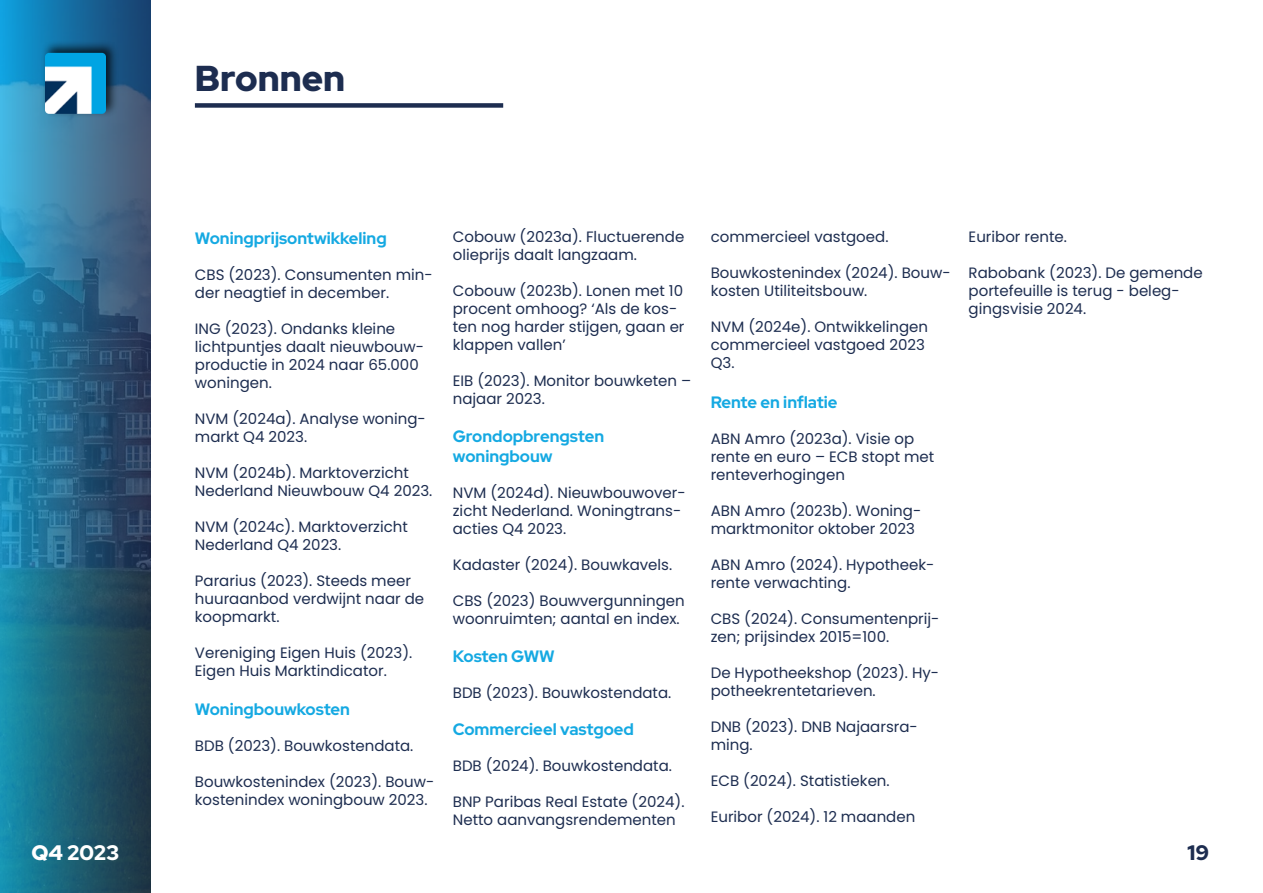
<style>
.page{position:relative;width:1263px;height:893px;background:#fff}
.page>*{position:absolute;margin:0;border:0;box-sizing:border-box;transform-origin:0 0}
.t1{font:900 36px "Red Hat Display";color:#1d2d50}
.t2{font:900 21px "Red Hat Display";color:#fff}
.t3{font:900 21px "Red Hat Display";color:#1d2d50}
.t4{font:700 16.5px/19.8px "Red Hat Display";color:#15a9e2}
.t5{font:15px/18px "Poppins";color:#1d2d50}
</style>
<div class="page">
<svg style="left:0;top:0;width:151px;height:893px;background:#276888"></svg>
<div style="left:195px;top:103px;width:308px;height:5px;background:#1d2d50"></div>
<div style="left:41px;top:40px;width:78px;height:78px;background:#000;opacity:.75"></div>
<img style="left:45px;top:53px;width:61px;height:61px">
<h1 class="t1" style="left:195px;top:55px;width:152px">Bronnen</h1>
<p class="t4" style="left:195px;top:228px;width:193px">Woningprijsontwikkeling</p>
<p class="t5" style="left:195px;top:266px;width:239px">CBS (2023). Consumenten min&shy;der neagtief in december.</p>
<p class="t5" style="left:195px;top:320px;width:231px">ING (2023). Ondanks kleine lichtpuntjes daalt nieuwbouw&shy;productie in 2024 naar 65.000 woningen.</p>
<p class="t5" style="left:195px;top:410px;width:232px">NVM (2024a). Analyse woning&shy;markt Q4 2023.</p>
<p class="t5" style="left:195px;top:464px;width:239px">NVM (2024b). Marktoverzicht<br>Nederland Nieuwbouw Q4 2023.</p>
<p class="t5" style="left:195px;top:518px;width:215px">NVM (2024c). Marktoverzicht<br>Nederland Q4 2023.</p>
<p class="t5" style="left:195px;top:572px;width:231px">Pararius (2023). Steeds meer huuraanbod verdwijnt naar de koopmarkt.</p>
<p class="t5" style="left:195px;top:644px;width:219px">Vereniging Eigen Huis (2023).<br>Eigen Huis Marktindicator.</p>
<p class="t4" style="left:195px;top:699px;width:157px">Woningbouwkosten</p>
<p class="t5" style="left:195px;top:737px;width:220px">BDB (2023). Bouwkostendata.</p>
<p class="t5" style="left:195px;top:773px;width:241px">Bouwkostenindex (2023). Bouw&shy;kostenindex woningbouw 2023.</p>
<p class="t5" style="left:453px;top:228px;width:233px">Cobouw (2023a). Fluctuerende olieprijs daalt langzaam.</p>
<p class="t5" style="left:453px;top:282px;width:233px">Cobouw (2023b). Lonen met 10 procent omhoog? ‘Als de kos&shy;ten nog harder stijgen, gaan er klappen vallen’</p>
<p class="t5" style="left:453px;top:372px;width:240px">EIB (2023). Monitor bouwketen – najaar 2023.</p>
<p class="t4" style="left:453px;top:426px;width:153px">Grondopbrengsten woningbouw</p>
<p class="t5" style="left:453px;top:484px;width:234px">NVM (2024d). Nieuwbouwover&shy;zicht Nederland. Woningtrans&shy;acties Q4 2023.</p>
<p class="t5" style="left:453px;top:556px;width:221px">Kadaster (2024). Bouwkavels.</p>
<p class="t5" style="left:453px;top:592px;width:233px">CBS (2023) Bouwvergunningen woonruimten; aantal en index.</p>
<p class="t4" style="left:453px;top:645px;width:103px">Kosten GWW</p>
<p class="t5" style="left:453px;top:683px;width:220px">BDB (2023). Bouwkostendata.</p>
<p class="t4" style="left:453px;top:719px;width:183px">Commercieel vastgoed</p>
<p class="t5" style="left:453px;top:757px;width:221px">BDB (2024). Bouwkostendata.</p>
<p class="t5" style="left:453px;top:793px;width:233px">BNP Paribas Real Estate (2024).<br>Netto aanvangsrendementen</p>
<p class="t5" style="left:711px;top:228px;width:179px">commercieel vastgoed.</p>
<p class="t5" style="left:711px;top:264px;width:241px">Bouwkostenindex (2024). Bouw&shy;kosten Utiliteitsbouw.</p>
<p class="t5" style="left:711px;top:318px;width:219px">NVM (2024e). Ontwikkelingen commercieel vastgoed 2023<br>Q3.</p>
<p class="t4" style="left:711px;top:392px;width:128px">Rente en inflatie</p>
<p class="t5" style="left:711px;top:430px;width:225px">ABN Amro (2023a). Visie op rente en euro – ECB stopt met renteverhogingen</p>
<p class="t5" style="left:711px;top:502px;width:212px">ABN Amro (2023b). Woning&shy;marktmonitor oktober 2023</p>
<p class="t5" style="left:711px;top:556px;width:225px">ABN Amro (2024). Hypotheek&shy;rente verwachting.</p>
<p class="t5" style="left:711px;top:610px;width:230px">CBS (2024). Consumentenprij&shy;zen; prijsindex 2015=100.</p>
<p class="t5" style="left:711px;top:664px;width:230px">De Hypotheekshop (2023). Hy&shy;potheekrentetarieven.</p>
<p class="t5" style="left:711px;top:718px;width:209px">DNB (2023). DNB Najaarsra&shy;ming.</p>
<p class="t5" style="left:711px;top:772px;width:180px">ECB (2024). Statistieken.</p>
<p class="t5" style="left:711px;top:808px;width:206px">Euribor (2024). 12 maanden</p>
<p class="t5" style="left:969px;top:228px;width:100px">Euribor rente.</p>
<p class="t5" style="left:969px;top:264px;width:236px">Rabobank (2023). De gemende portefeuille is terug - beleg&shy;gingsvisie 2024.</p>
<h2 class="t2" style="left:32px;top:839px;width:89px">Q4 2023</h2>
<h2 class="t3" style="left:1187px;top:839px;width:23px">19</h2>
</div>
